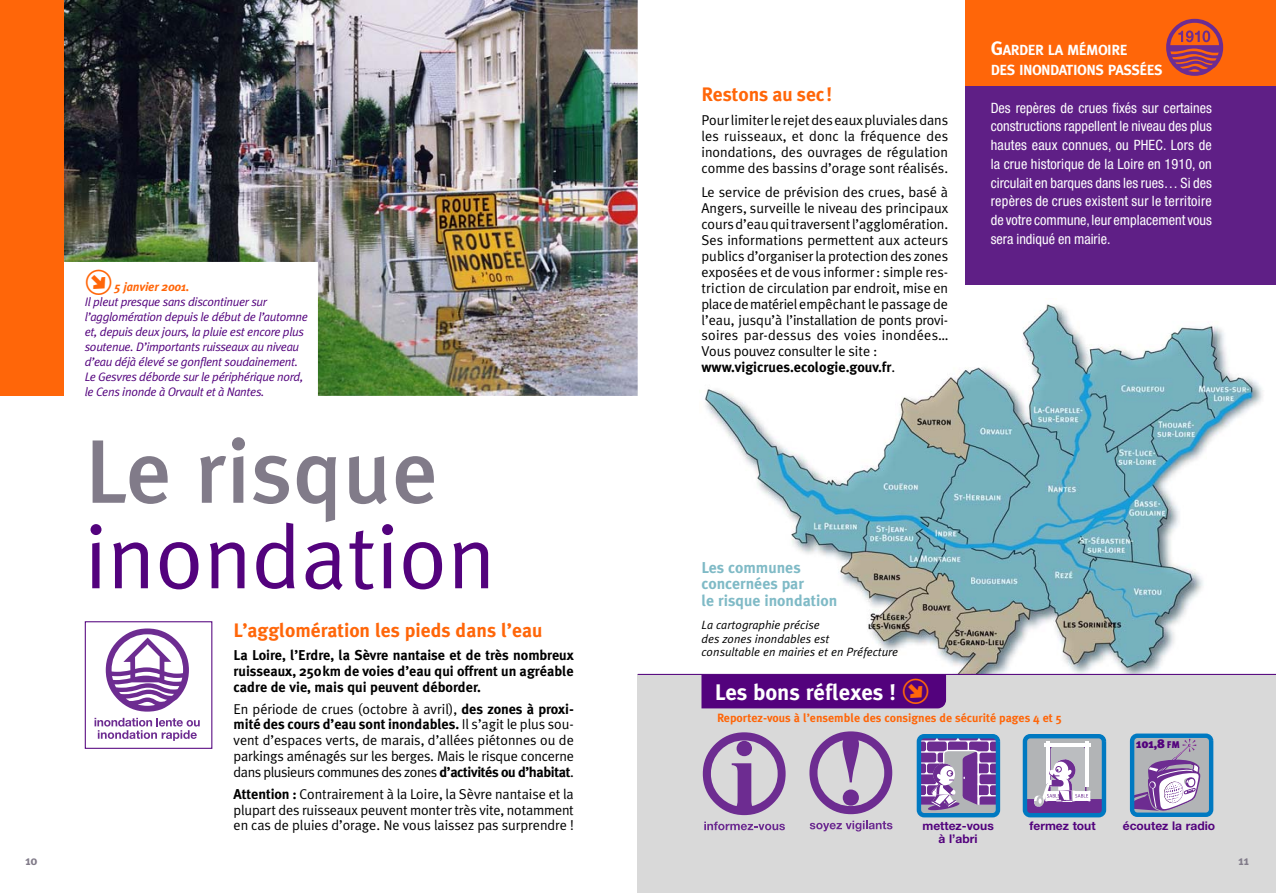
<style>
.page{position:relative;width:1276px;height:893px;background:#fff}
.page>*{position:absolute;margin:0;border:0;box-sizing:border-box;transform-origin:0 0}
.t1{font:90px "Meta Plus Normal";color:#53027d}
.t2{font:500 90px "Meta Plus";letter-spacing:.005em;color:#817b89}
.t3{font:31.65px "Mini Pics Directional RA";color:#ff6609}
.t4{font:700 22.5px "Meta Plus";color:#fff}
.t5{font:700 19.5px "Meta Plus";color:#ff6609}
.t6{font:700 15.75px/16.5px "Meta Plus";color:#7fbac6}
.t7{font:700 14.7px/19.5px "Meta Plus";letter-spacing:-.035em;color:#fff}
.t8{font:14.25px/15.9px "Meta Plus Normal";letter-spacing:-.005em;color:#000;text-align:justify}
.t9{font:condensed 14.25px/18.8px "Helvetica Neue";color:#fff;text-align:justify}
.t10{font:700 14.25px/15.8px "Meta Plus";color:#000;text-align:justify}
.t11{font:900 12.75px "Meta Plus";color:#53027d}
.t12{font:700 12.75px "Meta Plus";color:#817b89}
.t13{font:italic 12.3px/15px "Meta Plus Normal";letter-spacing:-.025em;color:#53027d}
.t14{font:italic 700 12.3px "Meta Plus";letter-spacing:-.01em;color:#ff6609}
.t15{font:italic 12px/13.5px "Meta Plus Normal";color:#000}
.t16{font:700 12px "Meta Plus";color:#ff6609}
.t17{font:700 12px/13.5px "Helvetica Neue";color:#53027d;text-align:center}
.s1{font-family:"Meta Plus";font-weight:700}
.s2{font-family:"Meta Plus Normal";font-weight:400}
.s3{font-size:19.5px}
.s4{font-family:"Mini Pics Directional RA";font-weight:400;font-size:31.65px;color:#ff6609}
.s5{font-size:9.75px}
</style>
<div class="page">
<img style="left:699px;top:304px;width:569px;height:370px">
<div style="left:638px;top:674px;width:637px;height:219px;background:#d9d9d9"></div>
<div style="left:701px;top:675px;width:245px;height:33px;background:#53027d"></div>
<img style="left:63px;top:0;width:575px;height:396px">
<div style="left:0;top:0;width:63px;height:396px;background:#ff6609"></div>
<div style="left:965px;top:0;width:310px;height:285px;background:#5f1f86"></div>
<svg style="left:106px;top:628px;width:83px;height:84px"></svg>
<svg style="left:95px;top:718px;width:105px;height:23px"></svg>
<div style="left:85px;top:621px;width:127px;height:128px;border:1px solid #53027d"></div>
<div style="left:965px;top:0;width:310px;height:85px;background:#ff6609"></div>
<hr style="left:638px;top:674px;width:637px;height:1px;background:#53027d">
<svg style="left:1166px;top:19px;width:57px;height:57px"></svg>
<svg style="left:809px;top:821px;width:83px;height:10px"></svg>
<svg style="left:809px;top:731px;width:83px;height:83px"></svg>
<svg style="left:704px;top:822px;width:81px;height:8px"></svg>
<svg style="left:703px;top:732px;width:82px;height:83px"></svg>
<svg style="left:916px;top:734px;width:84px;height:84px;background:#7c75b2"></svg>
<svg style="left:1129px;top:733px;width:84px;height:84px;background:#8f9abc"></svg>
<svg style="left:1022px;top:734px;width:85px;height:84px;background:#94a0c1"></svg>
<h2 class="t3" style="left:85px;top:265px;width:29px">x</h2>
<p class="t14" style="left:115px;top:282px;width:76px">5 janvier 2001.</p>
<p class="t13" style="left:85px;top:295px;width:225px">Il pleut presque sans discontinuer sur l’agglomération depuis le début de l’automne et, depuis deux jours, la pluie est encore plus soutenue. D’importants ruisseaux au niveau d’eau déjà élevé se gonflent soudainement.<br>Le Gesvres déborde sur le périphérique nord, le Cens inonde à Orvault et à Nantes.</p>
<h1 class="t2" style="left:85px;top:435px;width:355px">Le risque</h1>
<h1 class="t1" style="left:85px;top:524px;width:412px">inondation</h1>
<h3 class="t5" style="left:234px;top:622px;width:310px">L’agglomération les pieds dans l’eau</h3>
<p class="t10" style="left:234px;top:648px;width:342px">La Loire, l’Erdre, la Sèvre nantaise et de très nombreux ruisseaux, 250km de voies d’eau qui offrent un agréable cadre de vie, mais qui peuvent déborder.</p>
<p class="t8" style="left:234px;top:702px;width:342px">En période de crues (octobre à avril), <span class="s1">des zones à proxi-</span></p>
<p class="t10" style="left:234px;top:717px;width:342px">mité des cours d’eau sont inondables. <span class="s2">Il s’agit le plus sou-</span></p>
<p class="t8" style="left:234px;top:733px;width:342px">vent d’espaces verts, de marais, d’allées piétonnes ou de parkings aménagés sur les berges. Mais le risque concerne dans plusieurs communes des zones <span class="s1">d’activités ou d’habitat</span>.</p>
<p class="t8" style="left:234px;top:787px;width:342px"><span class="s1">Attention :</span> Contrairement à la Loire, la Sèvre nantaise et la plupart des ruisseaux peuvent monter très vite, notamment en cas de pluies d’orage. Ne vous laissez pas surprendre !</p>
<h3 class="t5" style="left:701px;top:86px;width:132px">Restons au sec!</h3>
<p class="t8" style="left:701px;top:113px;width:248px">Pour limiter le rejet des eaux pluviales dans les ruisseaux, et donc la fréquence des inondations, des ouvrages de régulation comme des bassins d’orage sont réalisés.</p>
<p class="t8" style="left:701px;top:185px;width:248px">Le service de prévision des crues, basé à Angers, surveille le niveau des principaux cours d’eau qui traversent l’agglomération.<br>Ses informations permettent aux acteurs publics d’organiser la protection des zones exposées et de vous informer : simple res&shy;triction de circulation par endroit, mise en place de matériel empêchant le passage de l’eau, jusqu’à l’installation de ponts provi&shy;soires par-dessus des voies inondées… Vous pouvez consulter le site :</p>
<p class="t10" style="left:701px;top:360px;width:195px">www.vigicrues.ecologie.gouv.fr<span class="s2">.</span></p>
<p class="t7" style="left:990px;top:41px;width:174px"><span class="s3">G</span>ARDER LA MÉMOIRE<br>DES INONDATIONS PASSÉES</p>
<p class="t9" style="left:990px;top:99px;width:223px">Des repères de crues fixés sur certaines constructions rappellent le niveau des plus hautes eaux connues, ou PHEC. Lors de la crue historique de la Loire en 1910, on circulait en barques dans les rues… Si des repères de crues existent sur le territoire de votre commune,leur emplacement vous sera indiqué en mairie.</p>
<p class="t6" style="left:701px;top:560px;width:137px">Les communes concernées par<br>le risque inondation</p>
<p class="t15" style="left:701px;top:619px;width:198px">La cartographie précise<br>des zones inondables est<br>consultable en mairies et en Préfecture</p>
<h3 class="t4" style="left:715px;top:683px;width:216px">Les bons réflexes ! <span class="s4">x</span></h3>
<p class="t16" style="left:717px;top:713px;width:346px">Reportez-vous à l’ensemble des consignes de sécurité pages 4 et 5</p>
<p class="t11" style="left:1136px;top:739px;width:45px">101,8 <span class="s5">FM</span></p>
<p class="t17" style="left:922px;top:820px;width:73px">mettez-vous à l’abri</p>
<p class="t17" style="left:1123px;top:820px;width:94px">écoutez la radio</p>
<p class="t17" style="left:1029px;top:820px;width:68px">fermez tout</p>
<p class="t12" style="left:26px;top:855px;width:14px">10</p>
<p class="t12" style="left:1238px;top:855px;width:12px">11</p>
</div>
